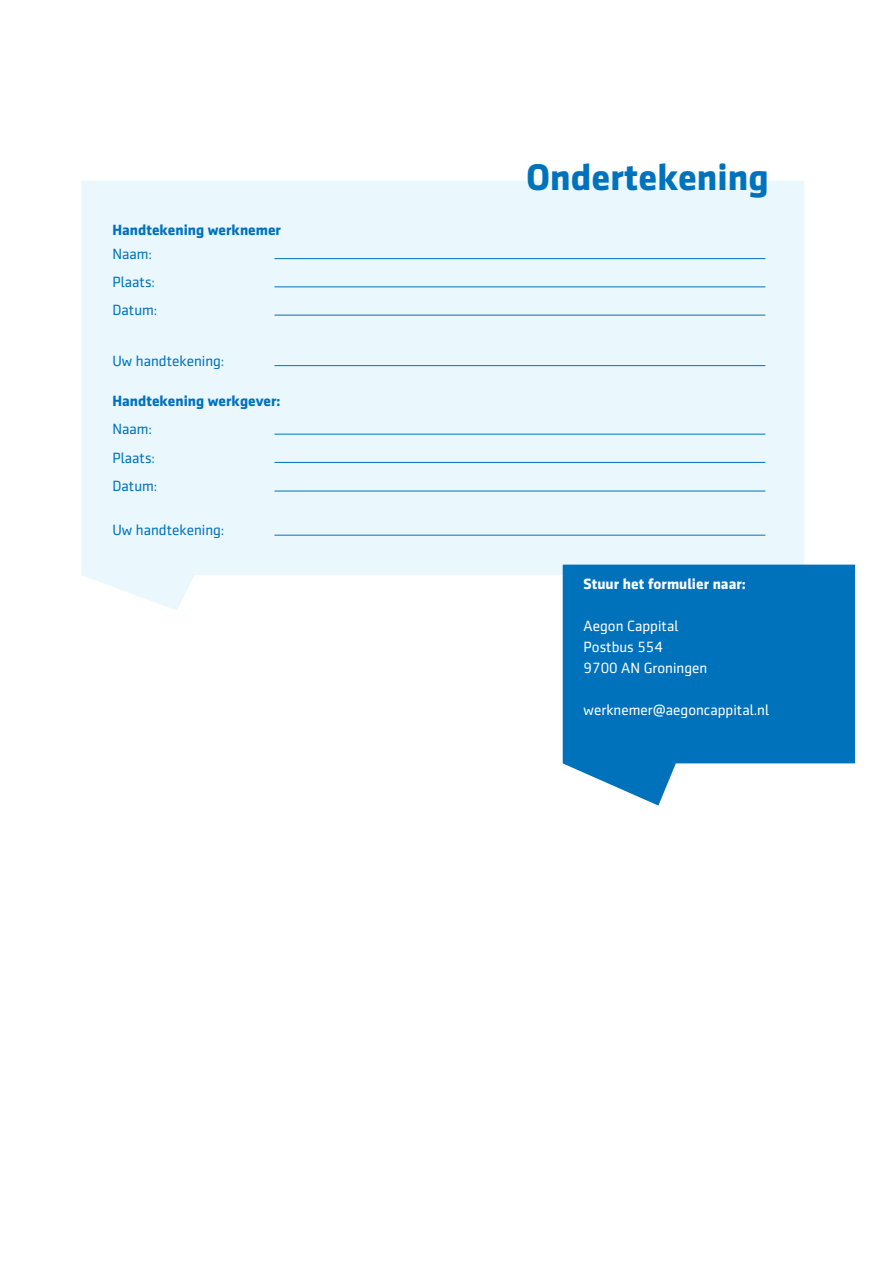
<style>
.page{position:relative;width:893px;height:1263px;background:#fff}
.page>*{position:absolute;margin:0;border:0;box-sizing:border-box;transform-origin:0 0}
.Titel_ondertekening{font:700 37.5px "Sentico Sans DT";color:#0072bc}
._3__Adres{font:15px/21px "Sentico Sans DT";color:#fff}
.t1{font:15px "Sentico Sans DT";color:#0072bc}
.t2{font:700 15px/24px "Sentico Sans DT";color:#0072bc}
._3__Adres-2{font:700 15px "Sentico Sans DT";color:#fff}
.s1{font-weight:400}
</style>
<div class="page">
<div style="left:81px;top:181px;width:723px;height:429px;background:#eaf7fd"></div>
<hr style="left:274px;top:258px;width:491px;height:1px;background:#0072bc">
<hr style="left:274px;top:287px;width:491px;height:1px;background:#0072bc">
<hr style="left:274px;top:315px;width:491px;height:1px;background:#0072bc">
<hr style="left:274px;top:365px;width:491px;height:1px;background:#0072bc">
<hr style="left:274px;top:434px;width:491px;height:1px;background:#0072bc">
<hr style="left:274px;top:462px;width:491px;height:1px;background:#0072bc">
<hr style="left:274px;top:491px;width:491px;height:1px;background:#0072bc">
<hr style="left:274px;top:535px;width:491px;height:1px;background:#0072bc">
<svg style="left:563px;top:565px;width:292px;height:240px;background:#2385c5"></svg>
<p class="t2" style="left:112px;top:217px;width:170px">Handtekening werknemer<br><span class="s1">Naam:</span></p>
<p class="t1" style="left:112px;top:274px;width:44px">Plaats:</p>
<p class="t1" style="left:112px;top:302px;width:46px">Datum:</p>
<p class="t1" style="left:112px;top:352px;width:113px">Uw handtekening:</p>
<p class="t2" style="left:112px;top:389px;width:170px">Handtekening werkgever:</p>
<p class="t1" style="left:112px;top:421px;width:41px">Naam:</p>
<p class="t1" style="left:112px;top:449px;width:44px">Plaats:</p>
<p class="t1" style="left:112px;top:477px;width:46px">Datum:</p>
<p class="t1" style="left:112px;top:522px;width:113px">Uw handtekening:</p>
<p class="Titel_ondertekening" style="left:526px;top:156px;width:244px">Ondertekening</p>
<p class="_3__Adres-2" style="left:584px;top:576px;width:164px">Stuur het formulier naar:</p>
<p class="_3__Adres" style="left:584px;top:616px;width:96px">Aegon Cappital</p>
<p class="_3__Adres" style="left:584px;top:637px;width:125px">Postbus 554<br>9700 AN Groningen</p>
<p class="_3__Adres" style="left:584px;top:700px;width:187px">werknemer@aegoncappital.nl</p>
</div>
